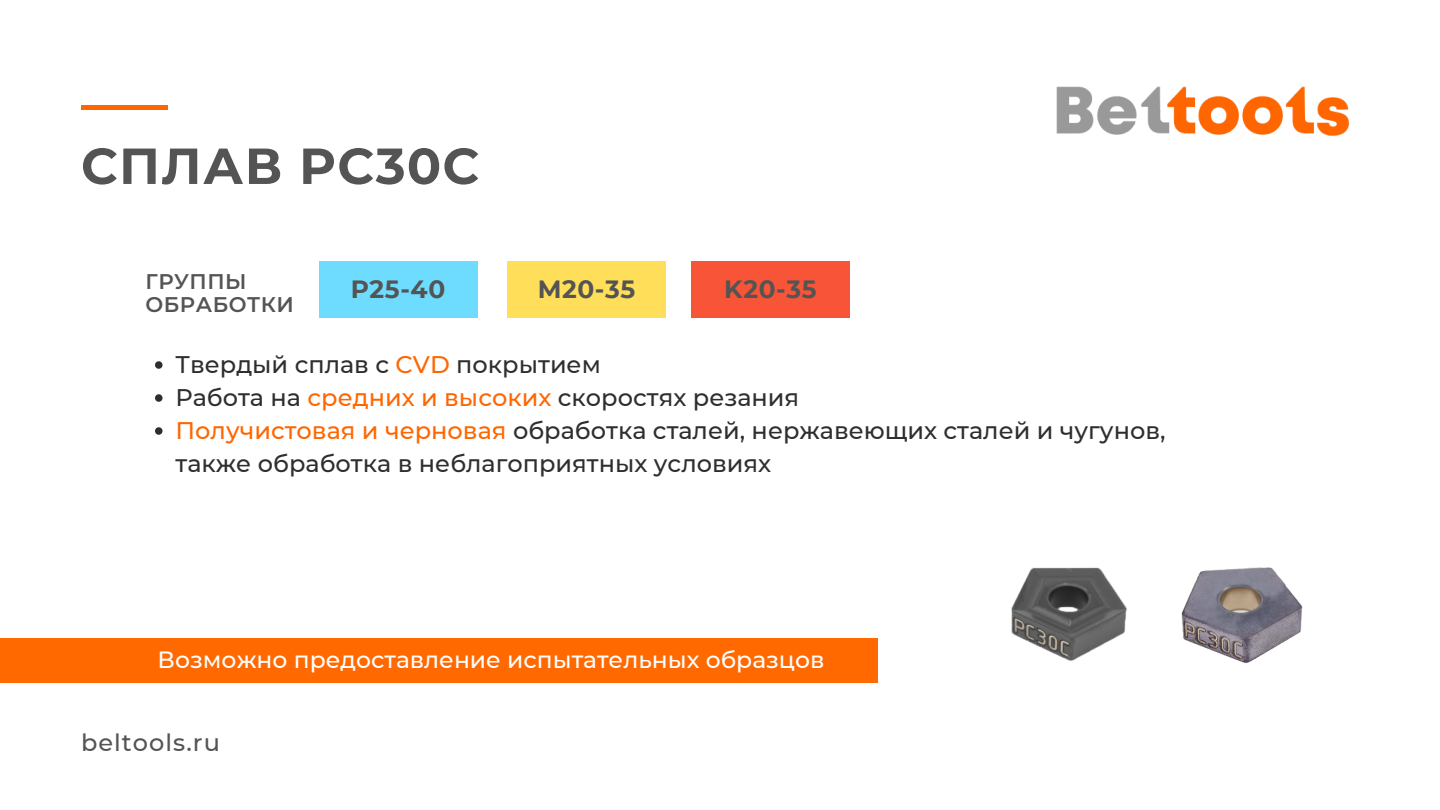
<style>
.page{position:relative;width:1440px;height:810px;background:#fff}
.page>*{position:absolute;margin:0;border:0;box-sizing:border-box;transform-origin:0 0}
.t1{font:700 50.6px "Montserrat";letter-spacing:.025em;color:#545454}
.t2{font:700 24.9px "Montserrat";letter-spacing:.025em;color:#545454}
.t3{font:500 24px/33px "Montserrat";color:#2e2e2e}
.t4{font:500 24px "Montserrat";letter-spacing:.045em;color:#545454}
.t5{font:500 23.4px "Montserrat";color:#fff}
.t6{font:600 21.2px "Montserrat";letter-spacing:.025em;color:#545454}
.s1{color:#f60}
</style>
<div class="page">
<img style="left:1056px;top:86px;width:293px;height:51px">
<div style="left:319px;top:261px;width:159px;height:57px;background:#6edcff"></div>
<div style="left:507px;top:261px;width:159px;height:57px;background:#ffde59"></div>
<div style="left:691px;top:262px;width:159px;height:56px;background:#f85437"></div>
<hr style="left:81px;top:105px;width:87px;height:4px;background:#f60">
<img style="left:1181px;top:567px;width:122px;height:97px">
<img style="left:1011px;top:567px;width:116px;height:94px">
<div style="left:0;top:638px;width:878px;height:44px;background:#ff6900"></div>
<svg style="left:155px;top:361px;width:8px;height:8px"></svg>
<svg style="left:155px;top:394px;width:8px;height:8px"></svg>
<svg style="left:155px;top:427px;width:8px;height:8px"></svg>
<p class="t1" style="left:81px;top:135px;width:400px">СПЛАВ PC30C</p>
<p class="t6" style="left:145px;top:269px;width:103px">ГРУППЫ</p>
<p class="t6" style="left:145px;top:292px;width:150px">ОБРАБОТКИ</p>
<p class="t2" style="left:351px;top:274px;width:96px">P25-40</p>
<p class="t2" style="left:538px;top:274px;width:99px">M20-35</p>
<p class="t2" style="left:724px;top:274px;width:94px">K20-35</p>
<p class="t3" style="left:176px;top:347px;width:427px">Твердый сплав с <span class="s1">CVD</span> покрытием</p>
<p class="t3" style="left:176px;top:380px;width:625px">Работа на <span class="s1">средних и высоких</span> скоростях резания</p>
<p class="t3" style="left:176px;top:413px;width:992px"><span class="s1">Получистовая и черновая</span> обработка сталей, нержавеющих сталей и чугунов, также обработка в неблагоприятных условиях</p>
<p class="t5" style="left:158px;top:645px;width:668px">Возможно предоставление испытательных образцов</p>
<p class="t4" style="left:81px;top:728px;width:140px">beltools.ru</p>
</div>
